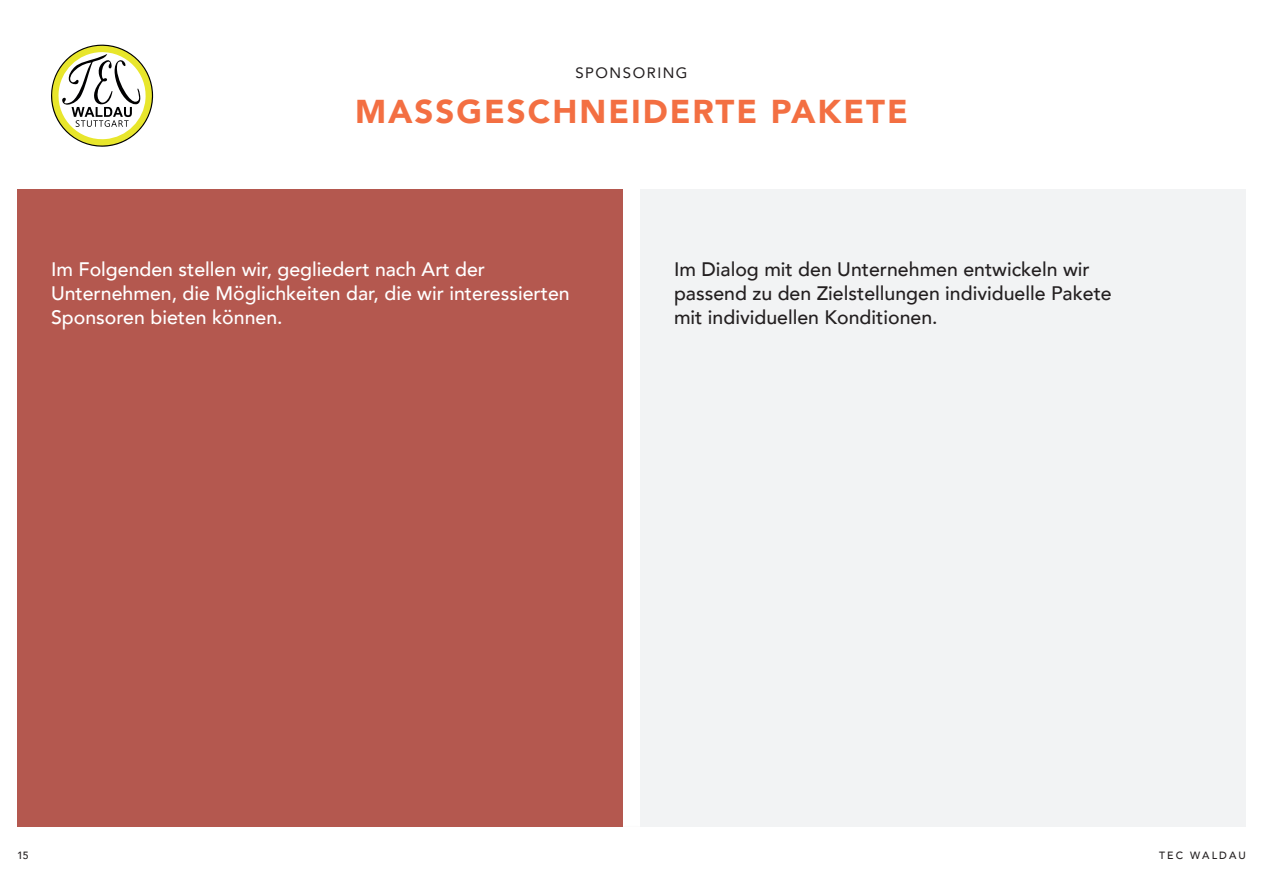
<style>
.page{position:relative;width:1263px;height:893px;background:#fff}
.page>*{position:absolute;margin:0;border:0;box-sizing:border-box;transform-origin:0 0}
.t1{font:900 33px "Avenir";letter-spacing:.06em;color:#f36f42}
.t2{font:500 19.5px/24px "Avenir";color:#fff}
.t3{font:500 19.5px/24px "Avenir";color:#231f20}
.t4{font:15px "Avenir";letter-spacing:.1em;color:#231f20}
.t5{font:500 10.5px "Avenir";letter-spacing:.2em;color:#231f20}
</style>
<div class="page">
<div style="left:17px;top:189px;width:1229px;height:638px;background:#f2f3f4"></div>
<div style="left:623px;top:189px;width:17px;height:638px;background:#fff"></div>
<div style="left:17px;top:189px;width:606px;height:638px;background:#b4584f"></div>
<svg style="left:51px;top:45px;width:102px;height:102px"></svg>
<p class="t4" style="left:575px;top:60px;width:114px">SPONSORING</p>
<h1 class="t1" style="left:355px;top:83px;width:554px">MASSGESCHNEIDERTE PAKETE</h1>
<p class="t2" style="left:51px;top:257px;width:520px">Im Folgenden stellen wir, gegliedert nach Art der<br>Unternehmen, die Möglichkeiten dar, die wir interessierten<br>Sponsoren bieten können.</p>
<p class="t3" style="left:674px;top:257px;width:439px">Im Dialog mit den Unternehmen entwickeln wir passend zu den Zielstellungen individuelle Pakete mit individuellen Konditionen.</p>
<p class="t5" style="left:17px;top:846px;width:13px">15</p>
<p class="t5" style="left:1159px;top:846px;width:88px">TEC WALDAU</p>
</div>
